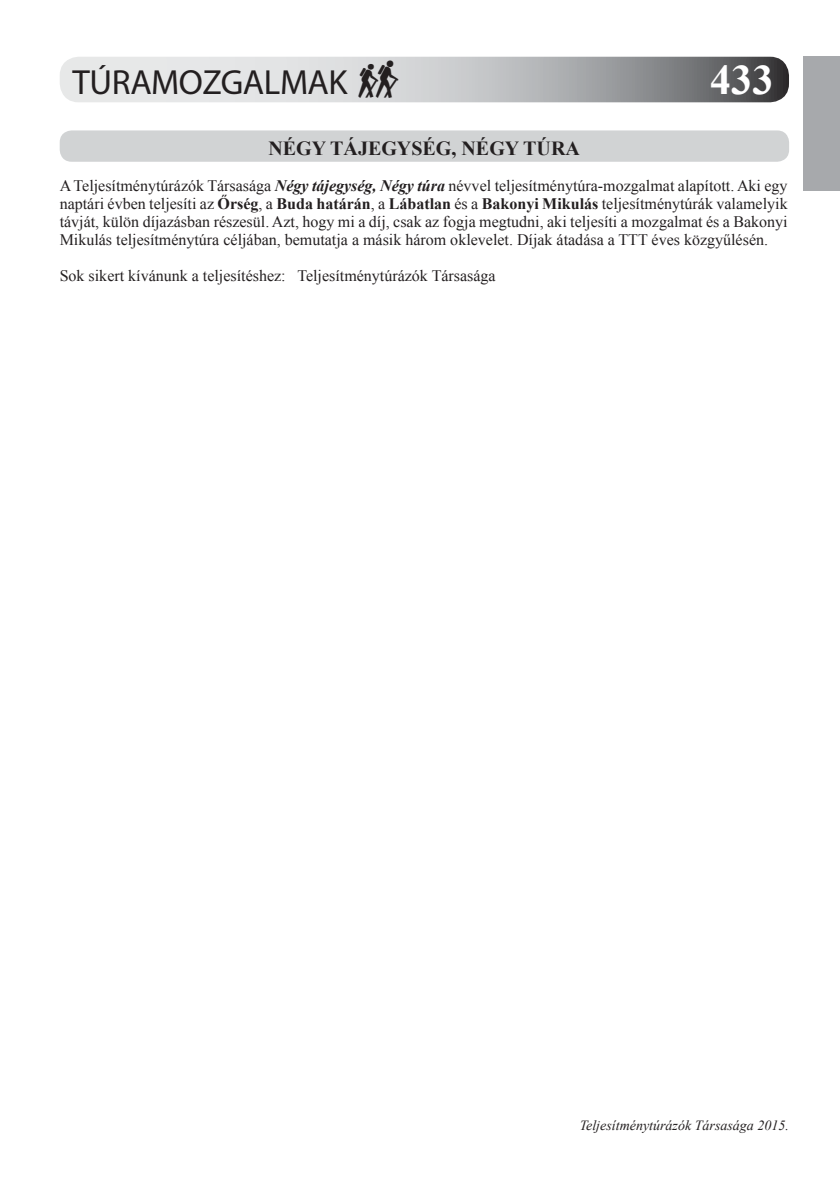
<style>
.page{position:relative;width:840px;height:1191px;background:#fff}
.page>*{position:absolute;margin:0;border:0;box-sizing:border-box;transform-origin:0 0}
.t1{font:700 42px "Times New Roman";color:#fff}
.t2{font:35px "Myriad Pro";letter-spacing:-.015em;color:#231f20}
.t3{font:700 20px "Times New Roman";color:#231f20}
.Body_Text{font:16px/18px "Times New Roman";color:#231f20;text-align:justify}
.t4{font:italic 14px "Times New Roman";color:#231f20}
.s1{font-weight:700;font-style:italic}
.s2{font-weight:700}
</style>
<div class="page">
<svg style="left:61px;top:58px;width:726px;height:43px;background:#b9babc"></svg>
<div style="left:60px;top:57px;width:728px;height:45px;border:2px solid #fff;border-radius:18px"></div>
<div style="left:60px;top:130px;width:728px;height:32px;background:#d1d3d4;border-radius:12px"></div>
<div style="left:802px;top:57px;width:37px;height:134px;background:#a7a9ac"></div>
<div style="left:358px;top:60px;width:40px;height:38px;background:#d9dadb"></div>
<p class="t2" style="left:73px;top:60px;width:276px">TÚRAMOZGALMAK</p>
<p class="t1" style="left:709px;top:51px;width:64px">433</p>
<p class="t3" style="left:268px;top:134px;width:313px">NÉGY TÁJEGYSÉG, NÉGY TÚRA</p>
<p class="Body_Text" style="left:60px;top:176px;width:729px">A Teljesítménytúrázók Társasága <span class="s1">Négy tájegység, Négy túra</span> névvel teljesítménytúra-mozgalmat alapított. Aki egy naptári évben teljesíti az <span class="s2">Őrség</span>, a <span class="s2">Buda határán</span>, a <span class="s2">Lábatlan</span> és a <span class="s2">Bakonyi Mikulás</span> teljesítménytúrák valamelyik távját, külön díjazásban részesül. Azt, hogy mi a díj, csak az fogja megtudni, aki teljesíti a mozgalmat és a Bakonyi Mikulás teljesítménytúra céljában, bemutatja a másik három oklevelet. Díjak átadása a TTT éves közgyűlésén.</p>
<p class="Body_Text" style="left:60px;top:266px;width:437px">Sok sikert kívánunk a teljesítéshez: Teljesítménytúrázók Társasága</p>
<p class="t4" style="left:579px;top:1115px;width:211px">Teljesítménytúrázók Társasága 2015.</p>
</div>
